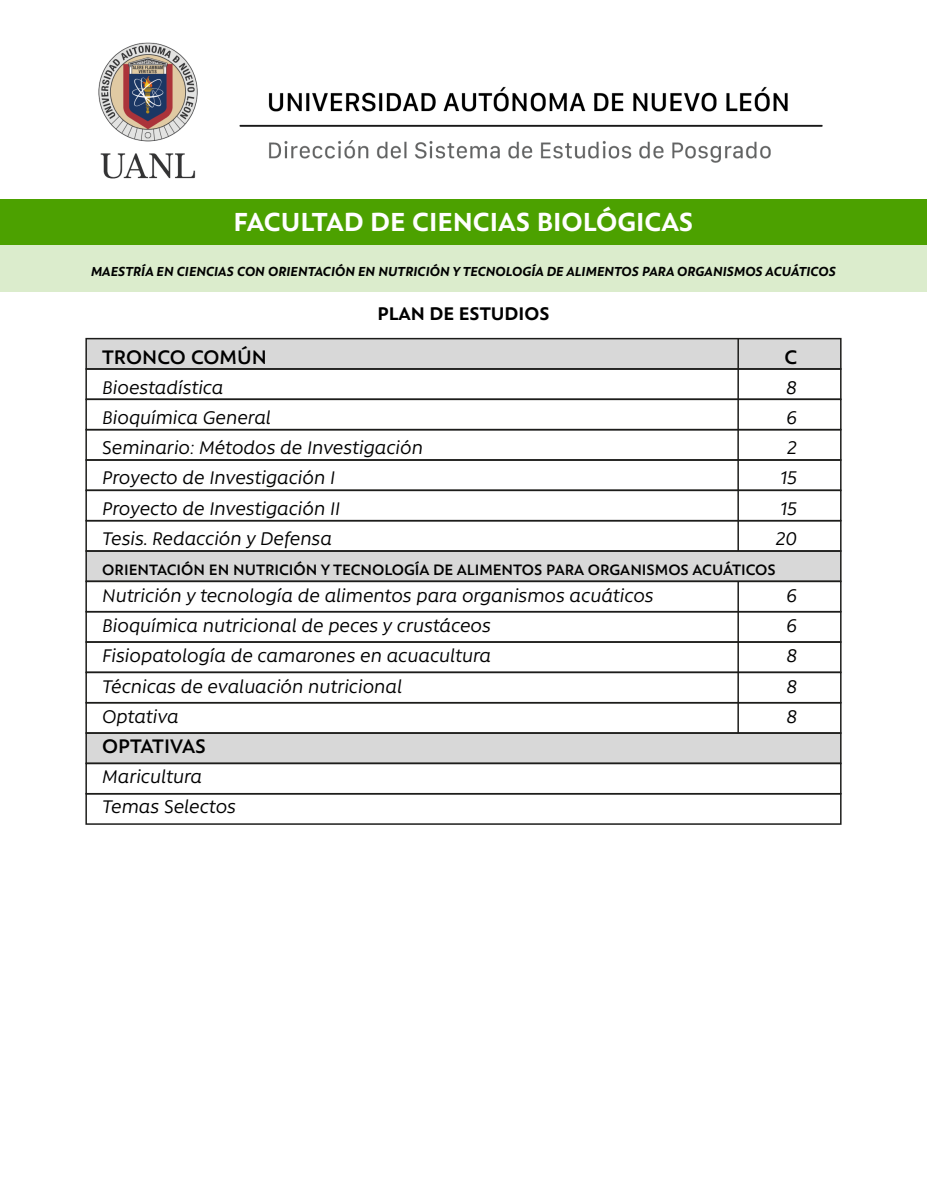
<style>
.page{position:relative;width:927px;height:1197px;background:#fff}
.page>*{position:absolute;margin:0;border:0;box-sizing:border-box;transform-origin:0 0}
.t1{font:700 30px "Rawson Pro";color:#fff}
.t2{font:600 22.5px "Rawson Pro";color:#000}
.t3{font:italic 21px/30.2px "Rawson Pro";color:#000}
.t4{font:700 21px "Rawson Pro";color:#000}
.t5{font:600 17.25px "Rawson Pro";color:#000}
.t6{font:italic 700 15px "Rawson Pro";color:#000}
</style>
<div class="page">
<div style="left:85px;top:732px;width:756px;height:32px;background:#d8d8d8;border:2px solid #1d1d1b"></div>
<img style="left:98px;top:42px;width:725px;height:137px">
<div style="left:0;top:199px;width:927px;height:46px;background:#4ca100"></div>
<div style="left:0;top:245px;width:927px;height:47px;background:#dbeccc"></div>
<div style="left:85px;top:550px;width:756px;height:32px;background:#d8d8d8"></div>
<div style="left:85px;top:520px;width:756px;height:32px;border:2px solid #1d1d1b"></div>
<div style="left:85px;top:702px;width:756px;height:31px;border:2px solid #1d1d1b"></div>
<div style="left:85px;top:489px;width:756px;height:32px;border:2px solid #1d1d1b"></div>
<div style="left:85px;top:762px;width:756px;height:32px;border:2px solid #1d1d1b"></div>
<div style="left:85px;top:793px;width:756px;height:31px;border:2px solid #1d1d1b"></div>
<div style="left:85px;top:338px;width:756px;height:32px;background:#d8d8d8;border:2px solid #1d1d1b"></div>
<div style="left:85px;top:368px;width:756px;height:32px;border:2px solid #1d1d1b"></div>
<div style="left:85px;top:398px;width:756px;height:32px;border:2px solid #1d1d1b"></div>
<div style="left:85px;top:429px;width:756px;height:32px;border:2px solid #1d1d1b"></div>
<div style="left:85px;top:459px;width:756px;height:32px;border:2px solid #1d1d1b"></div>
<div style="left:85px;top:580px;width:756px;height:32px;border:2px solid #1d1d1b"></div>
<div style="left:85px;top:611px;width:756px;height:32px;border:2px solid #1d1d1b"></div>
<div style="left:85px;top:671px;width:756px;height:32px;border:2px solid #1d1d1b"></div>
<svg style="left:736px;top:580px;width:3px;height:154px"></svg>
<svg style="left:736px;top:337px;width:3px;height:215px"></svg>
<h1 class="t1" style="left:233px;top:204px;width:461px">FACULTAD DE CIENCIAS BIOLÓGICAS</h1>
<p class="t6" style="left:91px;top:262px;width:746px">MAESTRÍA EN CIENCIAS CON ORIENTACIÓN EN NUTRICIÓN Y TECNOLOGÍA DE ALIMENTOS PARA ORGANISMOS ACUÁTICOS</p>
<p class="t4" style="left:377px;top:301px;width:173px">PLAN DE ESTUDIOS</p>
<p class="t2" style="left:102px;top:344px;width:166px">TRONCO COMÚN</p>
<p class="t2" style="left:784px;top:344px;width:14px">C</p>
<p class="t3" style="left:102px;top:372px;width:123px">Bioestadística</p>
<p class="t3" style="left:786px;top:372px;width:12px">8</p>
<p class="t3" style="left:102px;top:402px;width:170px">Bioquímica General</p>
<p class="t3" style="left:786px;top:402px;width:12px">6</p>
<p class="t3" style="left:102px;top:432px;width:322px">Seminario: Métodos de Investigación</p>
<p class="t3" style="left:787px;top:432px;width:11px">2</p>
<p class="t3" style="left:102px;top:462px;width:234px">Proyecto de Investigación I</p>
<p class="t3" style="left:780px;top:462px;width:18px">15</p>
<p class="t3" style="left:102px;top:493px;width:239px">Proyecto de Investigación II</p>
<p class="t3" style="left:780px;top:493px;width:18px">15</p>
<p class="t3" style="left:102px;top:523px;width:231px">Tesis. Redacción y Defensa</p>
<p class="t3" style="left:775px;top:523px;width:23px">20</p>
<p class="t5" style="left:102px;top:560px;width:675px">ORIENTACIÓN EN NUTRICIÓN Y TECNOLOGÍA DE ALIMENTOS PARA ORGANISMOS ACUÁTICOS</p>
<p class="t3" style="left:102px;top:580px;width:553px">Nutrición y tecnología de alimentos para organismos acuáticos</p>
<p class="t3" style="left:786px;top:580px;width:12px">6</p>
<p class="t3" style="left:102px;top:610px;width:390px">Bioquímica nutricional de peces y crustáceos</p>
<p class="t3" style="left:786px;top:610px;width:12px">6</p>
<p class="t3" style="left:102px;top:640px;width:390px">Fisiopatología de camarones en acuacultura</p>
<p class="t3" style="left:786px;top:640px;width:12px">8</p>
<p class="t3" style="left:102px;top:670px;width:301px">Técnicas de evaluación nutricional</p>
<p class="t3" style="left:786px;top:670px;width:12px">8</p>
<p class="t3" style="left:102px;top:701px;width:78px">Optativa</p>
<p class="t3" style="left:786px;top:701px;width:12px">8</p>
<p class="t2" style="left:102px;top:733px;width:105px">OPTATIVAS</p>
<p class="t3" style="left:102px;top:761px;width:135px">Maricultura<br>Temas Selectos</p>
</div>
